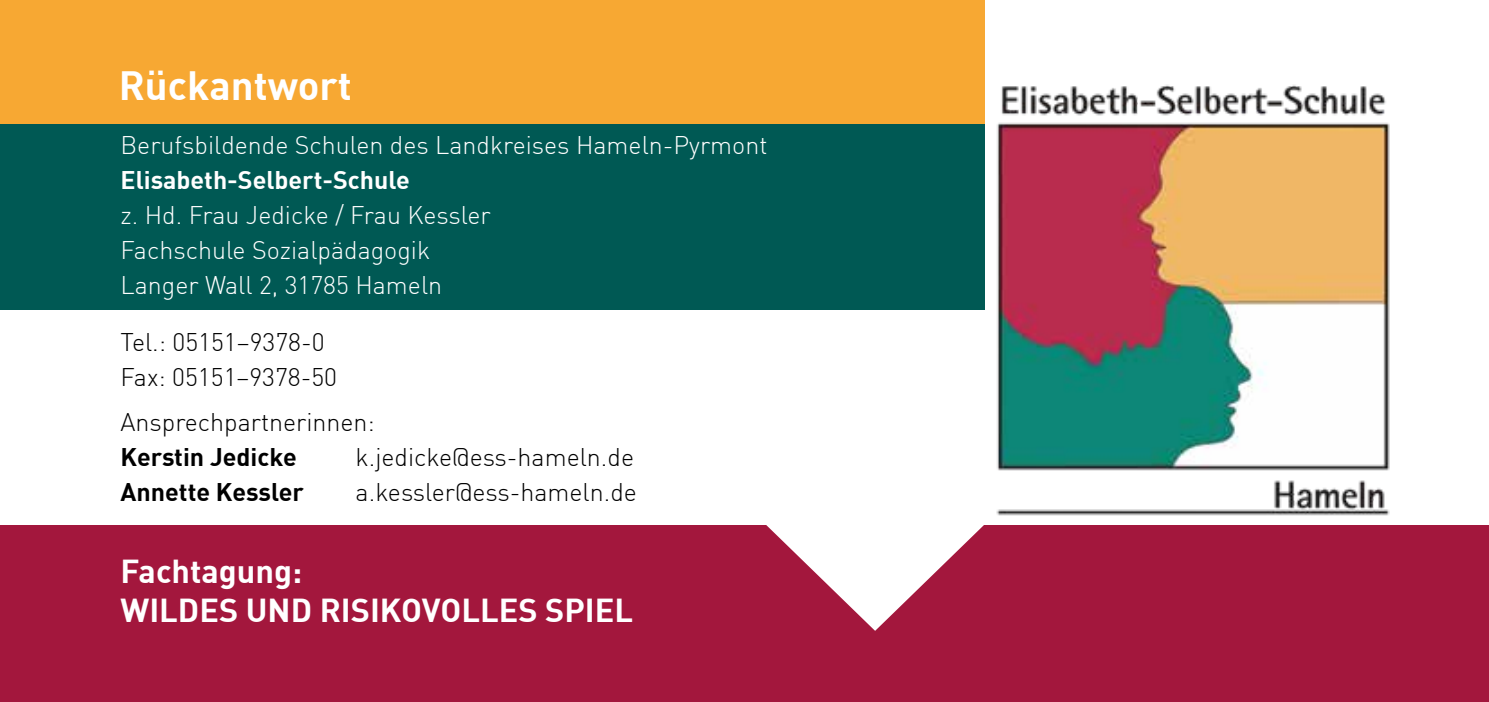
<style>
.page{position:relative;width:1489px;height:702px;background:#fff}
.page>*{position:absolute;margin:0;border:0;box-sizing:border-box;transform-origin:0 0}
.t1{font:700 40px "DIN";color:#fff}
.t2{font:700 32.5px/39px "DIN";color:#fff}
.t3{font:300 25px/35px "DIN";color:#fff}
.t4{font:300 25px/35px "DIN";color:#000}
.t5{font:700 25px "DIN";color:#000}
.t6{font:700 25px "DIN";color:#fff}
</style>
<div class="page">
<div style="left:0;top:0;width:984px;height:135px;background:#f7a833"></div>
<div style="left:0;top:525px;width:1488px;height:177px;background:#a3173d"></div>
<div style="left:0;top:124px;width:984px;height:185px;background:#005954"></div>
<svg style="left:766px;top:525px;width:184px;height:105px"></svg>
<img style="left:950px;top:45px;width:440px;height:513px">
<h1 class="t1" style="left:119px;top:59px;width:235px">Rückantwort</h1>
<p class="t3" style="left:120px;top:127px;width:648px">Berufsbildende Schulen des Landkreises Hameln-Pyrmont</p>
<p class="t6" style="left:120px;top:164px;width:291px">Elisabeth-Selbert-Schule</p>
<p class="t3" style="left:120px;top:197px;width:371px">z. Hd. Frau Jedicke / Frau Kessler<br>Fachschule Sozialpädagogik<br>Langer Wall 2, 31785 Hameln</p>
<p class="t4" style="left:120px;top:324px;width:218px">Tel.: 05151–9378-0<br>Fax: 05151–9378-50</p>
<p class="t4" style="left:120px;top:404px;width:256px">Ansprechpartnerinnen:</p>
<p class="t5" style="left:120px;top:441px;width:178px">Kerstin Jedicke</p>
<p class="t4" style="left:355px;top:439px;width:280px">k.jedicke@ess-hameln.de</p>
<p class="t5" style="left:120px;top:476px;width:185px">Annette Kessler</p>
<p class="t4" style="left:355px;top:474px;width:283px">a.kessler@ess-hameln.de</p>
<h2 class="t2" style="left:120px;top:550px;width:514px">Fachtagung:<br>WILDES UND RISIKOVOLLES SPIEL</h2>
</div>
